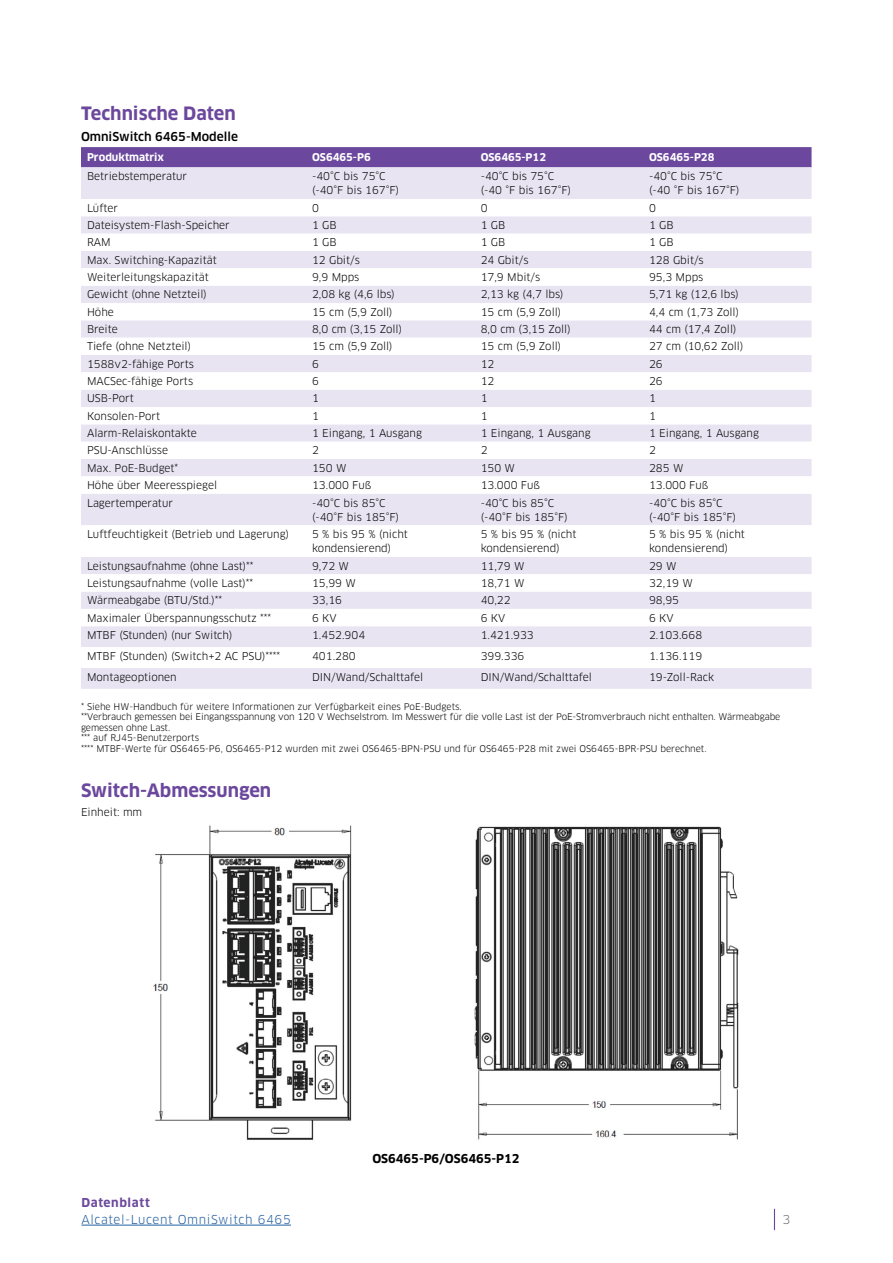
<style>
.page{position:relative;width:893px;height:1263px;background:#fff}
.page>*{position:absolute;margin:0;border:0;box-sizing:border-box;transform-origin:0 0}
.t1{font:700 18px "Clan OT";color:#6b489d}
.t2{font:12px "Clan OT";letter-spacing:.05em;color:#215e9e}
.t3{font:500 12px "Clan OT";color:#000}
.t4{font:700 12px "Clan OT";color:#000}
.t5{font:700 12px "Clan OT";letter-spacing:.05em;color:#6b489d}
.t6{font:12px "Clan OT";color:#6d6e71}
.t7{font:10.5px/14.2px "Clan OT";color:#000}
.t8{font:700 10.5px "Clan OT";color:#fff}
.t9{font:9px/10.5px "Clan OT";letter-spacing:-.01em;color:#000}
</style>
<div class="page">
<svg style="left:774px;top:1209px;width:1px;height:21px"></svg>
<hr style="left:81px;top:1225px;width:210px;height:1px;background:#215e9e">
<div style="left:81px;top:147px;width:730px;height:20px;background:#6b489d"></div>
<div style="left:81px;top:167px;width:730px;height:522px;background:#e8e4f2"></div>
<svg style="left:81px;top:199px;width:730px;height:469px"></svg>
<img style="left:153px;top:825px;width:586px;height:315px">
<h1 class="t1" style="left:81px;top:103px;width:156px">Technische Daten</h1>
<p class="t3" style="left:81px;top:129px;width:159px">OmniSwitch 6465-Modelle</p>
<p class="t8" style="left:87px;top:151px;width:79px">Produktmatrix</p>
<p class="t8" style="left:312px;top:151px;width:60px">OS6465-P6</p>
<p class="t8" style="left:481px;top:151px;width:67px">OS6465-P12</p>
<p class="t8" style="left:649px;top:151px;width:67px">OS6465-P28</p>
<p class="t7" style="left:87px;top:169px;width:102px">Betriebstemperatur</p>
<p class="t7" style="left:312px;top:169px;width:89px">-40°C bis 75°C (-40°F bis 167°F)</p>
<p class="t7" style="left:481px;top:169px;width:92px">-40°C bis 75°C (-40 °F bis 167°F)</p>
<p class="t7" style="left:649px;top:169px;width:92px">-40°C bis 75°C (-40 °F bis 167°F)</p>
<p class="t7" style="left:87px;top:201px;width:33px">Lüfter</p>
<p class="t7" style="left:312px;top:201px;width:8px">0</p>
<p class="t7" style="left:481px;top:201px;width:8px">0</p>
<p class="t7" style="left:649px;top:201px;width:8px">0</p>
<p class="t7" style="left:87px;top:218px;width:144px">Dateisystem-Flash-Speicher</p>
<p class="t7" style="left:312px;top:218px;width:26px">1 GB</p>
<p class="t7" style="left:481px;top:218px;width:26px">1 GB</p>
<p class="t7" style="left:649px;top:218px;width:26px">1 GB</p>
<p class="t7" style="left:87px;top:235px;width:25px">RAM</p>
<p class="t7" style="left:312px;top:235px;width:26px">1 GB</p>
<p class="t7" style="left:481px;top:235px;width:26px">1 GB</p>
<p class="t7" style="left:649px;top:235px;width:26px">1 GB</p>
<p class="t7" style="left:87px;top:253px;width:131px">Max. Switching-Kapazität</p>
<p class="t7" style="left:312px;top:253px;width:49px">12 Gbit/s</p>
<p class="t7" style="left:481px;top:253px;width:49px">24 Gbit/s</p>
<p class="t7" style="left:649px;top:253px;width:56px">128 Gbit/s</p>
<p class="t7" style="left:87px;top:270px;width:123px">Weiterleitungskapazität</p>
<p class="t7" style="left:312px;top:270px;width:49px">9,9 Mpps</p>
<p class="t7" style="left:481px;top:270px;width:61px">17,9 Mbit/s</p>
<p class="t7" style="left:649px;top:270px;width:56px">95,3 Mpps</p>
<p class="t7" style="left:87px;top:287px;width:121px">Gewicht (ohne Netzteil)</p>
<p class="t7" style="left:312px;top:287px;width:84px">2,08 kg (4,6 lbs)</p>
<p class="t7" style="left:481px;top:287px;width:84px">2,13 kg (4,7 lbs)</p>
<p class="t7" style="left:649px;top:287px;width:91px">5,71 kg (12,6 lbs)</p>
<p class="t7" style="left:87px;top:305px;width:28px">Höhe</p>
<p class="t7" style="left:312px;top:305px;width:82px">15 cm (5,9 Zoll)</p>
<p class="t7" style="left:481px;top:305px;width:82px">15 cm (5,9 Zoll)</p>
<p class="t7" style="left:649px;top:305px;width:91px">4,4 cm (1,73 Zoll)</p>
<p class="t7" style="left:87px;top:322px;width:32px">Breite</p>
<p class="t7" style="left:312px;top:322px;width:91px">8,0 cm (3,15 Zoll)</p>
<p class="t7" style="left:481px;top:322px;width:91px">8,0 cm (3,15 Zoll)</p>
<p class="t7" style="left:649px;top:322px;width:89px">44 cm (17,4 Zoll)</p>
<p class="t7" style="left:87px;top:339px;width:106px">Tiefe (ohne Netzteil)</p>
<p class="t7" style="left:312px;top:339px;width:82px">15 cm (5,9 Zoll)</p>
<p class="t7" style="left:481px;top:339px;width:82px">15 cm (5,9 Zoll)</p>
<p class="t7" style="left:649px;top:339px;width:96px">27 cm (10,62 Zoll)</p>
<p class="t7" style="left:87px;top:357px;width:109px">1588v2-fähige Ports</p>
<p class="t7" style="left:312px;top:357px;width:8px">6</p>
<p class="t7" style="left:481px;top:357px;width:15px">12</p>
<p class="t7" style="left:649px;top:357px;width:15px">26</p>
<p class="t7" style="left:87px;top:374px;width:108px">MACSec-fähige Ports</p>
<p class="t7" style="left:312px;top:374px;width:8px">6</p>
<p class="t7" style="left:481px;top:374px;width:15px">12</p>
<p class="t7" style="left:649px;top:374px;width:15px">26</p>
<p class="t7" style="left:87px;top:391px;width:48px">USB-Port</p>
<p class="t7" style="left:312px;top:391px;width:8px">1</p>
<p class="t7" style="left:481px;top:391px;width:8px">1</p>
<p class="t7" style="left:649px;top:391px;width:8px">1</p>
<p class="t7" style="left:87px;top:409px;width:75px">Konsolen-Port</p>
<p class="t7" style="left:312px;top:409px;width:8px">1</p>
<p class="t7" style="left:481px;top:409px;width:8px">1</p>
<p class="t7" style="left:649px;top:409px;width:8px">1</p>
<p class="t7" style="left:87px;top:426px;width:111px">Alarm-Relaiskontakte</p>
<p class="t7" style="left:312px;top:426px;width:111px">1 Eingang, 1 Ausgang</p>
<p class="t7" style="left:481px;top:426px;width:111px">1 Eingang, 1 Ausgang</p>
<p class="t7" style="left:649px;top:426px;width:111px">1 Eingang, 1 Ausgang</p>
<p class="t7" style="left:87px;top:443px;width:83px">PSU-Anschlüsse</p>
<p class="t7" style="left:312px;top:443px;width:8px">2</p>
<p class="t7" style="left:481px;top:443px;width:8px">2</p>
<p class="t7" style="left:649px;top:443px;width:8px">2</p>
<p class="t7" style="left:87px;top:461px;width:93px">Max. PoE-Budget*</p>
<p class="t7" style="left:312px;top:461px;width:36px">150 W</p>
<p class="t7" style="left:481px;top:461px;width:36px">150 W</p>
<p class="t7" style="left:649px;top:461px;width:36px">285 W</p>
<p class="t7" style="left:87px;top:478px;width:132px">Höhe über Meeresspiegel</p>
<p class="t7" style="left:312px;top:478px;width:61px">13.000 Fuß</p>
<p class="t7" style="left:481px;top:478px;width:61px">13.000 Fuß</p>
<p class="t7" style="left:649px;top:478px;width:61px">13.000 Fuß</p>
<p class="t7" style="left:87px;top:495px;width:87px">Lagertemperatur</p>
<p class="t7" style="left:312px;top:495px;width:89px">-40°C bis 85°C (-40°F bis 185°F)</p>
<p class="t7" style="left:481px;top:495px;width:89px">-40°C bis 85°C (-40°F bis 185°F)</p>
<p class="t7" style="left:649px;top:495px;width:89px">-40°C bis 85°C (-40°F bis 185°F)</p>
<p class="t7" style="left:87px;top:527px;width:203px">Luftfeuchtigkeit (Betrieb und Lagerung)</p>
<p class="t7" style="left:312px;top:527px;width:97px">5 % bis 95 % (nicht kondensierend)</p>
<p class="t7" style="left:481px;top:527px;width:97px">5 % bis 95 % (nicht kondensierend)</p>
<p class="t7" style="left:649px;top:527px;width:97px">5 % bis 95 % (nicht kondensierend)</p>
<p class="t7" style="left:87px;top:559px;width:168px">Leistungsaufnahme (ohne Last)**</p>
<p class="t7" style="left:312px;top:559px;width:38px">9,72 W</p>
<p class="t7" style="left:481px;top:559px;width:45px">11,79 W</p>
<p class="t7" style="left:649px;top:559px;width:29px">29 W</p>
<p class="t7" style="left:87px;top:576px;width:168px">Leistungsaufnahme (volle Last)**</p>
<p class="t7" style="left:312px;top:576px;width:45px">15,99 W</p>
<p class="t7" style="left:481px;top:576px;width:45px">18,71 W</p>
<p class="t7" style="left:649px;top:576px;width:45px">32,19 W</p>
<p class="t7" style="left:87px;top:593px;width:137px">Wärmeabgabe (BTU/Std.)**</p>
<p class="t7" style="left:312px;top:593px;width:32px">33,16</p>
<p class="t7" style="left:481px;top:593px;width:32px">40,22</p>
<p class="t7" style="left:649px;top:593px;width:32px">98,95</p>
<p class="t7" style="left:87px;top:611px;width:186px">Maximaler Überspannungsschutz ***</p>
<p class="t7" style="left:312px;top:611px;width:26px">6 KV</p>
<p class="t7" style="left:481px;top:611px;width:26px">6 KV</p>
<p class="t7" style="left:649px;top:611px;width:26px">6 KV</p>
<p class="t7" style="left:87px;top:628px;width:147px">MTBF (Stunden) (nur Switch)</p>
<p class="t7" style="left:312px;top:628px;width:55px">1.452.904</p>
<p class="t7" style="left:481px;top:628px;width:55px">1.421.933</p>
<p class="t7" style="left:649px;top:628px;width:55px">2.103.668</p>
<p class="t7" style="left:87px;top:649px;width:195px">MTBF (Stunden) (Switch+2 AC PSU)****</p>
<p class="t7" style="left:312px;top:649px;width:45px">401.280</p>
<p class="t7" style="left:481px;top:649px;width:45px">399.336</p>
<p class="t7" style="left:649px;top:649px;width:55px">1.136.119</p>
<p class="t7" style="left:87px;top:670px;width:91px">Montageoptionen</p>
<p class="t7" style="left:312px;top:670px;width:113px">DIN/Wand/Schalttafel</p>
<p class="t7" style="left:481px;top:670px;width:113px">DIN/Wand/Schalttafel</p>
<p class="t7" style="left:649px;top:670px;width:67px">19-Zoll-Rack</p>
<p class="t9" style="left:81px;top:701px;width:701px">* Siehe HW-Handbuch für weitere Informationen zur Verfügbarkeit eines PoE-Budgets.<br>**Verbrauch gemessen bei Eingangsspannung von 120 V Wechselstrom. Im Messwert für die volle Last ist der PoE-Stromverbrauch nicht enthalten. Wärmeabgabe gemessen ohne Last.<br>*** auf RJ45-Benutzerports<br>**** MTBF-Werte für OS6465-P6, OS6465-P12 wurden mit zwei OS6465-BPN-PSU und für OS6465-P28 mit zwei OS6465-BPR-PSU berechnet.</p>
<h1 class="t1" style="left:81px;top:780px;width:192px">Switch-Abmessungen</h1>
<p class="t7" style="left:81px;top:805px;width:63px">Einheit: mm</p>
<p class="t5" style="left:81px;top:1196px;width:70px">Datenblatt</p>
<p class="t2" style="left:81px;top:1212px;width:211px">Alcatel-Lucent OmniSwitch 6465</p>
<p class="t4" style="left:372px;top:1151px;width:149px">OS6465-P6/OS6465-P12</p>
<p class="t6" style="left:782px;top:1212px;width:9px">3</p>
</div>
